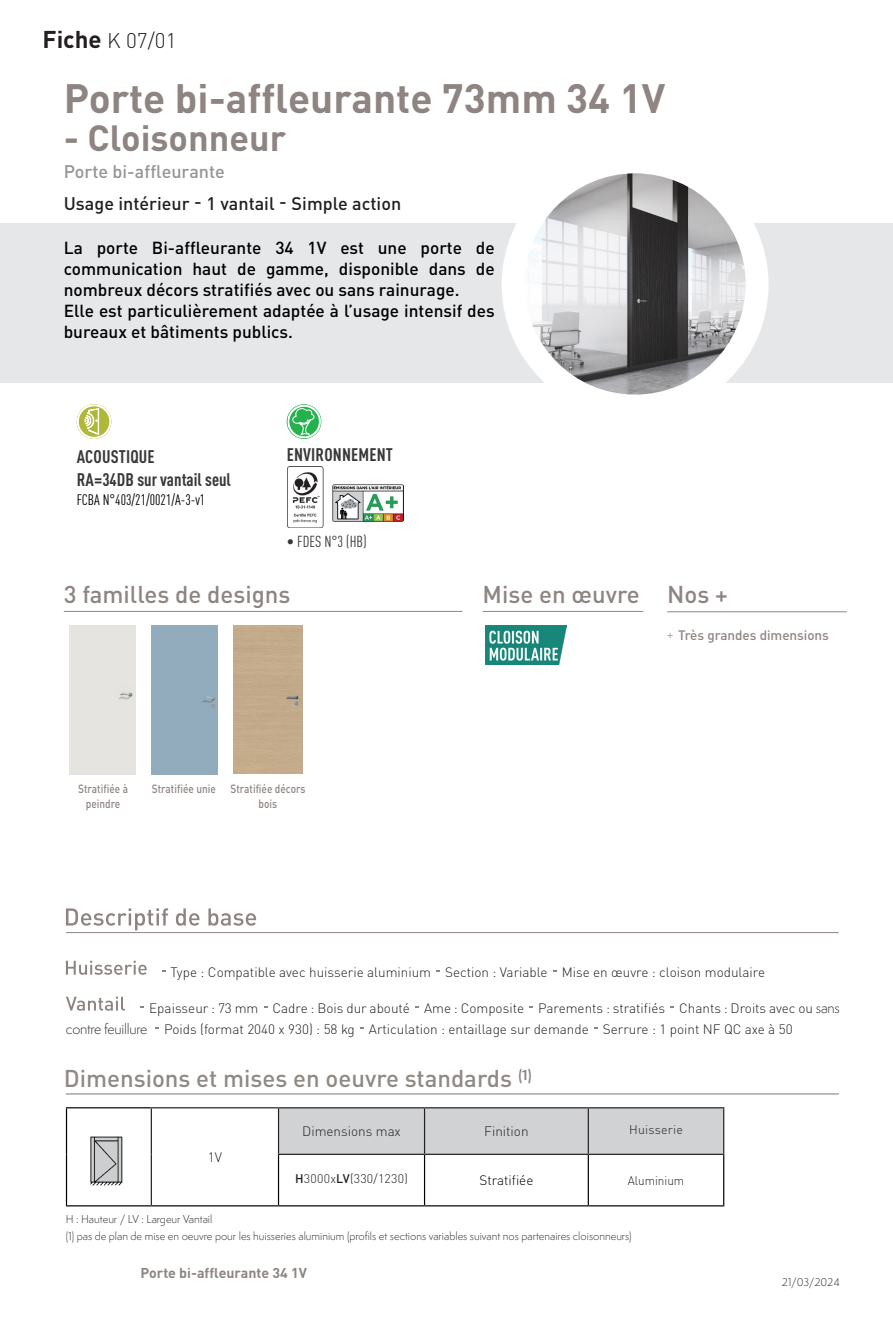
<style>
.page{position:relative;width:893px;height:1319px;background:#fff}
.page>*{position:absolute;margin:0;border:0;box-sizing:border-box;transform-origin:0 0}
.Logements_collectifs{font:700 40.5px "DINOT";color:#8e8582}
.Logements_collectifs-2{font:700 36px "DINOT";color:#8e8582}
.t1{font:500 24px "DINOT";color:#908986}
.t2{font:500 24px "DINOT";color:#8e8582}
._1-Fiche{font:300 21px "DINOT";color:#231f20}
.C-Performance{font:700 condensed 18px "DINOT";letter-spacing:.01em;color:#383839}
.B-Expli_produit{font:500 18px "DINOT";color:#231f20}
._3-Expli_produit{font:500 18px "DINOT";color:#939598}
.t3{font:500 17.25px/20.7px "DINOT";color:#000001;text-align:justify}
.t4{font:condensed 15.75px "DINOT";color:#383839}
.t5{font:condensed 15px "DINOT";color:#000001}
._7-Produit_bas_de_page_G{font:700 14.1px "DINOT";color:#8e8582}
.texte1{font:300 13.5px/21px "DINOT";color:#231f20}
._6-col2{font:300 13.5px "DINOT";color:#231f20}
.t6{font:500 13.5px "DINOT";letter-spacing:-.005em;color:#8e8582}
._6-Tableau_Regular_B{font:300 13.5px "DINOT";color:#000001}
.t7{font:700 13.5px "Semplicita Pro";color:#8e8582}
.Roboto_tablo_titres{font:300 12.3px "DINOT";letter-spacing:.02em;color:#231f20}
._6-col2-2{font:300 12.3px "DINOT";color:#231f20;scale:.95 1}
.t8{font:500 11.85px/14.9px "DINOT";color:#8e8582;text-align:center;scale:.85 1}
._7-Produit_bas_de_page_D{font:300 10.5px "Semplicita Pro";color:#231f20}
.s1{font-weight:700;font-size:24px}
.s2{font-family:"Semplicita Pro"}
.s3{font-weight:500}
</style>
<div class="page">
<div style="left:0;top:223px;width:893px;height:160px;background:#e6e7e9"></div>
<div style="left:502px;top:151px;width:266px;height:267px;background:#fff;border-radius:50%"></div>
<svg style="left:66px;top:960px;width:81px;height:14px"></svg>
<svg style="left:66px;top:996px;width:59px;height:14px"></svg>
<svg style="left:66px;top:908px;width:190px;height:22px"></svg>
<hr style="left:66px;top:932px;width:773px;height:1px;background:#8e8582">
<hr style="left:64px;top:611px;width:398px;height:1px;background:#8e8582">
<hr style="left:667px;top:611px;width:180px;height:1px;background:#8e8582">
<svg style="left:667px;top:633px;width:6px;height:5px"></svg>
<hr style="left:483px;top:611px;width:160px;height:1px;background:#8e8582">
<svg style="left:77px;top:404px;width:34px;height:35px"></svg>
<svg style="left:287px;top:404px;width:34px;height:34px"></svg>
<img style="left:287px;top:466px;width:37px;height:61px">
<img style="left:332px;top:484px;width:72px;height:37px">
<div style="left:234px;top:625px;width:69px;height:148px;background:#c3aa8b"></div>
<img style="left:525px;top:173px;width:221px;height:221px;border-radius:111px">
<img style="left:486px;top:625px;width:81px;height:39px">
<div style="left:279px;top:1108px;width:444px;height:45px;background:#d1d2d4"></div>
<hr style="left:66px;top:1106px;width:85px;height:2px;background:#000001">
<hr style="left:66px;top:1108px;width:1px;height:46px;background:#000001">
<hr style="left:66px;top:1154px;width:1px;height:50px;background:#000001">
<hr style="left:66px;top:1204px;width:85px;height:2px;background:#000001">
<hr style="left:425px;top:1204px;width:163px;height:2px;background:#000001">
<hr style="left:588px;top:1154px;width:1px;height:50px;background:#000001">
<hr style="left:723px;top:1154px;width:1px;height:50px;background:#000001">
<hr style="left:588px;top:1204px;width:136px;height:2px;background:#000001">
<hr style="left:424px;top:1154px;width:1px;height:50px;background:#000001">
<hr style="left:279px;top:1204px;width:146px;height:2px;background:#000001">
<hr style="left:278px;top:1154px;width:1px;height:50px;background:#000001">
<hr style="left:279px;top:1106px;width:146px;height:2px;background:#231f20">
<hr style="left:278px;top:1108px;width:1px;height:45px;background:#231f20">
<hr style="left:278px;top:1153px;width:147px;height:1px;background:#231f20">
<hr style="left:425px;top:1106px;width:163px;height:2px;background:#231f20">
<hr style="left:424px;top:1108px;width:1px;height:45px;background:#231f20">
<hr style="left:425px;top:1153px;width:163px;height:1px;background:#231f20">
<hr style="left:588px;top:1106px;width:136px;height:2px;background:#231f20">
<hr style="left:588px;top:1108px;width:1px;height:45px;background:#231f20">
<hr style="left:723px;top:1108px;width:1px;height:45px;background:#231f20">
<hr style="left:588px;top:1153px;width:136px;height:1px;background:#231f20">
<hr style="left:151px;top:1106px;width:128px;height:2px;background:#231f20">
<hr style="left:151px;top:1108px;width:1px;height:46px;background:#231f20">
<hr style="left:151px;top:1154px;width:1px;height:50px;background:#231f20">
<hr style="left:151px;top:1204px;width:128px;height:2px;background:#000001">
<hr style="left:66px;top:1093px;width:773px;height:1px;background:#8e8582">
<img style="left:90px;top:1136px;width:33px;height:50px">
<p class="_1-Fiche" style="left:43px;top:28px;width:135px"><span class="s1">Fiche</span> K 07/01</p>
<p class="Logements_collectifs" style="left:64px;top:72px;width:603px">Porte bi-affleurante 73mm 34 1V</p>
<p class="Logements_collectifs-2" style="left:64px;top:114px;width:224px">- Cloisonneur</p>
<p class="_3-Expli_produit" style="left:64px;top:159px;width:163px">Porte bi-affleurante</p>
<p class="B-Expli_produit" style="left:64px;top:192px;width:127px">Usage intérieur</p>
<p class="B-Expli_produit" style="left:194px;top:190px;width:9px">-</p>
<p class="B-Expli_produit" style="left:207px;top:192px;width:70px">1 vantail</p>
<p class="B-Expli_produit" style="left:279px;top:190px;width:9px">-</p>
<p class="B-Expli_produit" style="left:292px;top:192px;width:111px">Simple action</p>
<p class="t3" style="left:64px;top:237px;width:432px">La porte Bi-affleurante 34 1V est une porte de communication haut de gamme, disponible dans de nombreux décors stratifiés avec ou sans rainurage.</p>
<p class="t3" style="left:64px;top:299px;width:432px;line-height:21.6px">Elle est particulièrement adaptée à l’usage intensif des bureaux et bâtiments publics.</p>
<p class="C-Performance" style="left:77px;top:445px;width:79px">ACOUSTIQUE</p>
<p class="C-Performance" style="left:77px;top:469px;width:156px">RA=34DB sur vantail seul</p>
<p class="t5" style="left:77px;top:491px;width:130px">FCBA N°403/21/0021/A-3-v1</p>
<p class="C-Performance" style="left:287px;top:443px;width:108px">ENVIRONNEMENT</p>
<p class="t4" style="left:287px;top:532px;width:81px">• FDES N°3 (HB)</p>
<p class="t2" style="left:64px;top:579px;width:228px">3 familles de designs</p>
<p class="t8" style="left:78px;top:781px;width:60px">Stratifiée à peindre</p>
<p class="t8" style="left:152px;top:781px;width:77px">Stratifiée unie</p>
<p class="t8" style="left:230px;top:781px;width:90px">Stratifiée décors bois</p>
<p class="t2" style="left:483px;top:579px;width:159px">Mise en œuvre</p>
<p class="t2" style="left:667px;top:579px;width:62px">Nos +</p>
<p class="t6" style="left:678px;top:626px;width:152px">Très grandes dimensions</p>
<p class="texte1" style="left:171px;top:961px;width:596px">Type : Compatible avec huisserie aluminium Section : Variable Mise en œuvre : cloison modulaire</p>
<p class="texte1" style="left:66px;top:997px;width:775px;text-indent:83px">Epaisseur : 73 mm Cadre : Bois dur abouté Ame : Composite Parements : stratifiés Chants : Droits avec ou <span class="s2">sans contre feuillure</span> Poids (format 2040 x 930) : 58 kg Articulation : entaillage sur demande Serrure : 1 point NF QC axe à 50</p>
<p class="t1" style="left:64px;top:1063px;width:450px">Dimensions et mises en oeuvre standards</p>
<p class="t7" style="left:518px;top:1064px;width:15px">(1)</p>
<p class="_6-col2" style="left:208px;top:1148px;width:16px">1V</p>
<p class="_7-Produit_bas_de_page_D" style="left:66px;top:1211px;width:148px">H : Hauteur / LV : Largeur Vantail</p>
<p class="_6-col2" style="left:302px;top:1122px;width:100px">Dimensions max</p>
<p class="_6-col2" style="left:484px;top:1122px;width:46px">Finition</p>
<p class="Roboto_tablo_titres" style="left:629px;top:1122px;width:55px">Huisserie</p>
<p class="Roboto_tablo_titres" style="left:295px;top:1171px;width:114px"><span class="s3">H</span>3000x<span class="s3">LV</span>(330/1230)</p>
<p class="_6-Tableau_Regular_B" style="left:479px;top:1171px;width:55px">Stratifiée</p>
<p class="_6-col2-2" style="left:628px;top:1172px;width:61px">Aluminium</p>
<p class="_7-Produit_bas_de_page_D" style="left:66px;top:1229px;width:567px">(1) pas de plan de mise en oeuvre pour les huisseries aluminium (profils et sections variables suivant nos partenaires cloisonneurs)</p>
<p class="_7-Produit_bas_de_page_G" style="left:141px;top:1263px;width:168px">Porte bi-affleurante 34 1V</p>
<p class="_7-Produit_bas_de_page_D" style="left:782px;top:1274px;width:59px">21/03/2024</p>
</div>
